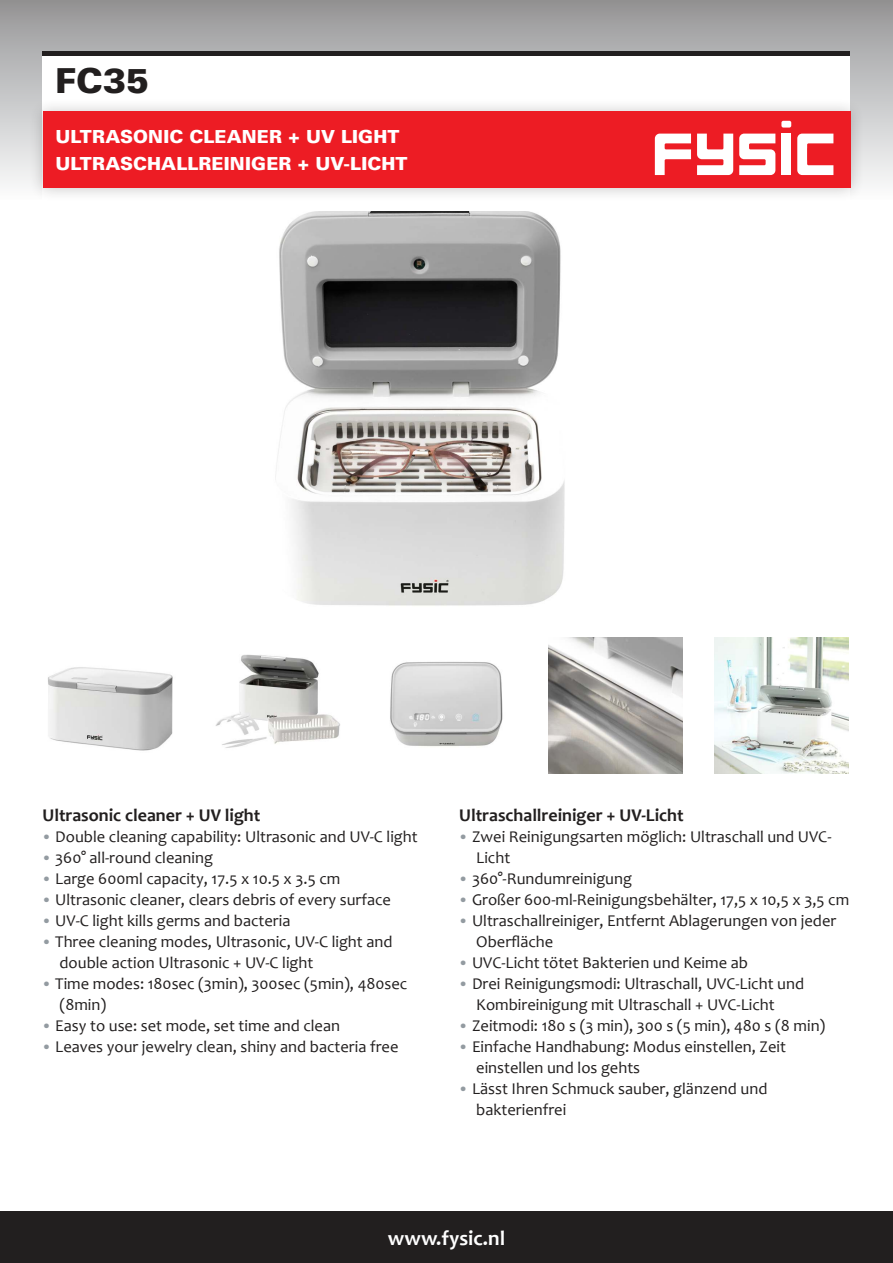
<style>
.page{position:relative;width:893px;height:1263px;background:#fff}
.page>*{position:absolute;margin:0;border:0;box-sizing:border-box;transform-origin:0 0}
.t1{font:900 34.5px "Univers LT Std";color:#221f1f}
.t2{font:700 21px "Candara";color:#fff}
.t3{font:900 18px/27px "Univers LT Std";letter-spacing:.005em;color:#fff}
.t4{font:700 18px "Candara";color:#221f1f}
.t5{font:16.5px/21px "Candara";color:#221f1f}
.s1{font-family:"Calibri";font-weight:300;color:#939ba1}
</style>
<div class="page">
<img style="left:0;top:1px;width:893px;height:183px">
<div style="left:43px;top:51px;width:807px;height:587px;background:#fff"></div>
<img style="left:275px;top:211px;width:290px;height:395px">
<hr style="left:43px;top:51px;width:807px;height:4px;background:#221f1f">
<div style="left:28px;top:97px;width:837px;height:106px;background:#221f1f;opacity:.25"></div>
<div style="left:43px;top:112px;width:807px;height:76px;background:#ed1c24"></div>
<div style="left:781px;top:121px;width:10px;height:7px;background:#fff;border-radius:2px"></div>
<svg style="left:797px;top:134px;width:36px;height:41px"></svg>
<svg style="left:739px;top:134px;width:36px;height:41px"></svg>
<svg style="left:655px;top:134px;width:36px;height:41px"></svg>
<div style="left:781px;top:134px;width:10px;height:41px;background:#fff"></div>
<svg style="left:697px;top:134px;width:36px;height:41px"></svg>
<div style="left:0;top:1212px;width:893px;height:51px;background:#221f1f"></div>
<img style="left:548px;top:638px;width:134px;height:136px">
<img style="left:714px;top:638px;width:134px;height:136px">
<img style="left:390px;top:662px;width:113px;height:85px">
<img style="left:215px;top:654px;width:125px;height:94px">
<img style="left:48px;top:667px;width:125px;height:84px">
<h1 class="t1" style="left:55px;top:61px;width:95px">FC35</h1>
<p class="t3" style="left:55px;top:123px;width:354px">ULTRASONIC CLEANER + UV LIGHT<br>ULTRASCHALLREINIGER + UV-LICHT</p>
<p class="t4" style="left:43px;top:808px;width:219px">Ultrasonic cleaner + UV light</p>
<p class="t5" style="left:43px;top:827px;width:377px"><span class="s1">•</span> Double cleaning capability: Ultrasonic and UV-C light</p>
<p class="t5" style="left:43px;top:848px;width:172px"><span class="s1">•</span> 360° all-round cleaning</p>
<p class="t5" style="left:43px;top:869px;width:299px"><span class="s1">•</span> Large 600ml capacity, 17.5 x 10.5 x 3.5 cm</p>
<p class="t5" style="left:43px;top:890px;width:350px"><span class="s1">•</span> Ultrasonic cleaner, clears debris of every surface</p>
<p class="t5" style="left:43px;top:911px;width:249px"><span class="s1">•</span> UV-C light kills germs and bacteria</p>
<p class="t5" style="left:60px;top:932px;width:334px;text-indent:-17px"><span class="s1">•</span> Three cleaning modes, Ultrasonic, UV-C light and double action Ultrasonic + UV-C light</p>
<p class="t5" style="left:60px;top:974px;width:349px;text-indent:-17px"><span class="s1">•</span> Time modes: 180sec (3min), 300sec (5min), 480sec (8min)</p>
<p class="t5" style="left:43px;top:1016px;width:299px"><span class="s1">•</span> Easy to use: set mode, set time and clean</p>
<p class="t5" style="left:43px;top:1037px;width:357px"><span class="s1">•</span> Leaves your jewelry clean, shiny and bacteria free</p>
<p class="t4" style="left:459px;top:808px;width:226px">Ultraschallreiniger + UV-Licht</p>
<p class="t5" style="left:476px;top:827px;width:357px;text-indent:-17px"><span class="s1">•</span> Zwei Reinigungsarten möglich: Ultraschall und UVC-<br>Licht</p>
<p class="t5" style="left:459px;top:869px;width:174px"><span class="s1">•</span> 360°-Rundumreinigung</p>
<p class="t5" style="left:459px;top:890px;width:391px"><span class="s1">•</span> Großer 600-ml-Reinigungsbehälter, 17,5 x 10,5 x 3,5 cm</p>
<p class="t5" style="left:476px;top:911px;width:362px;text-indent:-17px"><span class="s1">•</span> Ultraschallreiniger, Entfernt Ablagerungen von jeder<br>Oberfläche</p>
<p class="t5" style="left:459px;top:953px;width:290px"><span class="s1">•</span> UVC-Licht tötet Bakterien und Keime ab</p>
<p class="t5" style="left:476px;top:974px;width:329px;text-indent:-17px"><span class="s1">•</span> Drei Reinigungsmodi: Ultraschall, UVC-Licht und<br>Kombireinigung mit Ultraschall + UVC-Licht</p>
<p class="t5" style="left:459px;top:1016px;width:368px"><span class="s1">•</span> Zeitmodi: 180 s (3 min), 300 s (5 min), 480 s (8 min)</p>
<p class="t5" style="left:476px;top:1037px;width:311px;text-indent:-17px"><span class="s1">•</span> Einfache Handhabung: Modus einstellen, Zeit einstellen und los gehts</p>
<p class="t5" style="left:476px;top:1079px;width:293px;text-indent:-17px"><span class="s1">•</span> Lässt Ihren Schmuck sauber, glänzend und bakterienfrei</p>
<p class="t2" style="left:388px;top:1229px;width:119px">www.fysic.nl</p>
</div>
